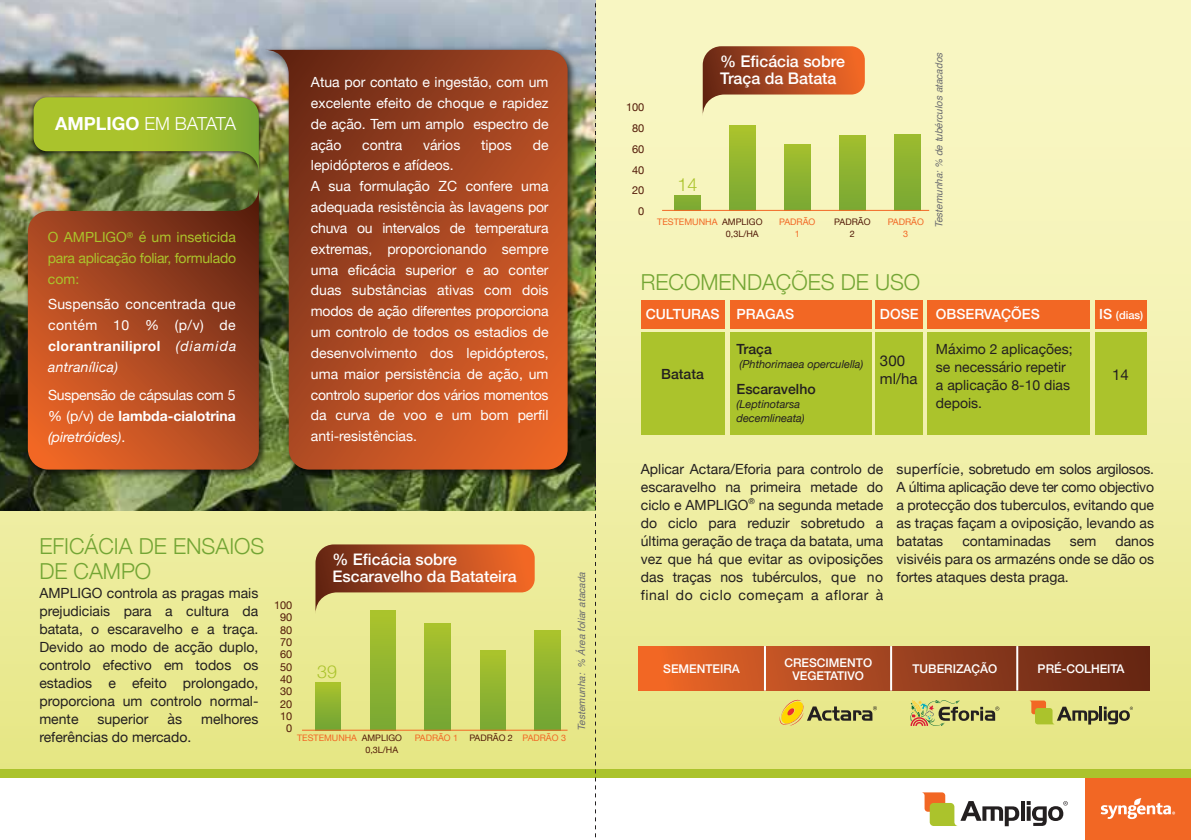
<style>
.page{position:relative;width:1191px;height:840px;background:#fff}
.page>*{position:absolute;margin:0;border:0;box-sizing:border-box;transform-origin:0 0}
.t1{font:300 22px/24.8px "Helvetica Neue";color:#73a534}
.t2{font:300 18px "Helvetica Neue";letter-spacing:-.07em;color:#fff}
.t3{font:300 18px "Helvetica Neue";color:#abc32c}
.t4{font:300 17.8px "Helvetica Neue";color:#abc32c}
.t5{font:500 16px/17px "Helvetica Neue";color:#fff}
.t6{font:15px/18px "Helvetica Neue";color:#231f20}
.t7{font:14px/18px "Helvetica Neue";color:#231f20;text-align:justify}
.t8{font:14px/20.8px "Helvetica Neue";color:#fff;text-align:justify}
.t9{font:14px/20.8px "Helvetica Neue";letter-spacing:-.02em;color:#abc32c;text-align:justify}
.t10{font:500 14px "Helvetica Neue";color:#fff}
.t11{font:500 14px "Helvetica Neue";color:#231f20}
.t12{font:700 14px "Helvetica Neue";letter-spacing:.03em;color:#fff}
.t13{font:italic 14px "Helvetica Neue";letter-spacing:.02em;color:#fff}
.t14{font:italic 14px "Helvetica Neue";letter-spacing:.08em;color:#fff}
.t15{font:500 12px/12.8px "Helvetica Neue";color:#fff;text-align:center}
.t16{font:italic 11px/14px "Helvetica Neue";color:#231f20}
.t17{font:11px/12.4px "Helvetica Neue";color:#521a08;text-align:right}
.t18{font:500 11px "Helvetica Neue";color:#fff}
.t19{font:italic 10px "Helvetica";color:#6d6e71}
.t20{font:9px/12px "Helvetica Neue";color:#f26724;text-align:center}
.t21{font:9px/12px "Helvetica Neue";color:#521a08;text-align:center}
.s1{font-weight:700}
.s2{font-style:italic}
.s3{color:#521a08}
.s4{font-size:14px}
</style>
<div class="page">
<div style="left:0;top:0;width:1191px;height:777px;background:linear-gradient(to bottom,#fbf8cb,#e6e688)"></div>
<div style="left:370px;top:610px;width:25px;height:119px;background:linear-gradient(to bottom,#abc32c,#78a834)"></div>
<div style="left:315px;top:682px;width:26px;height:47px;background:linear-gradient(to bottom,#abc32d,#70a434)"></div>
<div style="left:425px;top:623px;width:25px;height:106px;background:linear-gradient(to bottom,#a9c22d,#74a534)"></div>
<div style="left:480px;top:649px;width:25px;height:80px;background:linear-gradient(to bottom,#acc32c,#79a834)"></div>
<div style="left:534px;top:630px;width:26px;height:99px;background:linear-gradient(to bottom,#aac22d,#70a334)"></div>
<hr style="left:302px;top:729px;width:265px;height:1px;background:#f26724">
<svg style="left:315px;top:544px;width:219px;height:69px;background:#c07b44"></svg>
<img style="left:0;top:0;width:595px;height:510px">
<div style="left:1085px;top:768px;width:106px;height:71px;background:#f26724"></div>
<div style="left:0;top:768px;width:1191px;height:9px;background:#abc32c"></div>
<svg style="left:1021px;top:801px;width:3px;height:19px"></svg>
<svg style="left:922px;top:792px;width:97px;height:33px"></svg>
<svg style="left:1026px;top:801px;width:41px;height:24px"></svg>
<svg style="left:1100px;top:798px;width:75px;height:20px"></svg>
<svg style="left:595px;top:0;width:1px;height:838px"></svg>
<img style="left:28px;top:93px;width:231px;height:87px">
<svg style="left:34px;top:97px;width:225px;height:76px;background:#91a934"></svg>
<div style="left:927px;top:299px;width:163px;height:29px;background:#f26724"></div>
<div style="left:641px;top:299px;width:84px;height:29px;background:#f26724"></div>
<div style="left:729px;top:299px;width:142px;height:29px;background:#f26724"></div>
<div style="left:875px;top:299px;width:48px;height:29px;background:#f26724"></div>
<div style="left:1095px;top:299px;width:51px;height:29px;background:#f26724"></div>
<div style="left:927px;top:332px;width:163px;height:102px;background:#abc32c"></div>
<div style="left:641px;top:332px;width:84px;height:102px;background:#abc32c"></div>
<div style="left:729px;top:332px;width:142px;height:102px;background:#abc32c"></div>
<div style="left:875px;top:332px;width:48px;height:102px;background:#abc32c"></div>
<div style="left:1095px;top:332px;width:51px;height:102px;background:#abc32c"></div>
<svg style="left:702px;top:46px;width:163px;height:70px;background:#c58053"></svg>
<div style="left:729px;top:126px;width:26px;height:84px;background:linear-gradient(to bottom,#abc32c,#79a834)"></div>
<div style="left:784px;top:145px;width:26px;height:65px;background:linear-gradient(to bottom,#a4bf2e,#79a834)"></div>
<div style="left:839px;top:136px;width:26px;height:74px;background:linear-gradient(to bottom,#a2be2e,#79a833)"></div>
<div style="left:894px;top:135px;width:26px;height:75px;background:linear-gradient(to bottom,#9bbb2f,#79a833)"></div>
<div style="left:674px;top:195px;width:26px;height:15px;background:#81ac32"></div>
<hr style="left:662px;top:210px;width:267px;height:1px;background:#f26724">
<div style="left:639px;top:645px;width:510px;height:45px;background:linear-gradient(to right,#ed6729,#5c2214)"></div>
<hr style="left:764px;top:645px;width:2px;height:45px;background:#fff">
<hr style="left:890px;top:645px;width:2px;height:45px;background:#fff">
<hr style="left:1016px;top:645px;width:2px;height:45px;background:#fff">
<svg style="left:1029px;top:700px;width:104px;height:24px;background:#b8b264"></svg>
<svg style="left:778px;top:698px;width:99px;height:27px;background:#cbc169"></svg>
<svg style="left:909px;top:699px;width:90px;height:26px;background:#beba72"></svg>
<img style="left:22px;top:181px;width:237px;height:300px">
<svg style="left:28px;top:187px;width:231px;height:282px;background:#a54c24"></svg>
<img style="left:259px;top:44px;width:320px;height:437px">
<svg style="left:264px;top:50px;width:303px;height:419px;background:#a64c24"></svg>
<p class="t2" style="left:55px;top:109px;width:182px"><span class="s1">AMPLIGO</span> EM BATATA</p>
<p class="t9" style="left:48px;top:227px;width:190px">O AMPLIGO<sup>®</sup> é um inseticida para aplicação foliar, formulado com:</p>
<p class="t8" style="left:48px;top:294px;width:189px">Suspensão concentrada que contém 10 % (p/v) de</p>
<p class="t12" style="left:48px;top:335px;width:114px">clorantraniliprol</p>
<p class="t13" style="left:48px;top:356px;width:71px">antranílica)</p>
<p class="t14" style="left:176px;top:336px;width:62px">(diamida</p>
<p class="t8" style="left:48px;top:385px;width:189px">Suspensão de cápsulas com 5 % (p/v) de <span class="s1">lambda-cialotrina </span><span class="s2">(piretróides)</span>.</p>
<p class="t8" style="left:311px;top:72px;width:239px">Atua por contato e ingestão, com um excelente efeito de choque e rapidez de ação. Tem um amplo espectro de ação</p>
<p class="t8" style="left:362px;top:135px;width:41px">contra</p>
<p class="t8" style="left:423px;top:135px;width:39px">vários</p>
<p class="t8" style="left:481px;top:135px;width:32px">tipos</p>
<p class="t8" style="left:533px;top:135px;width:17px">de</p>
<p class="t8" style="left:311px;top:156px;width:239px;text-align:left">lepidópteros e afídeos.<br>A sua formulação ZC confere uma adequada resistência às lavagens por chuva ou intervalos de temperatura extremas, proporcionando sempre uma eficácia superior e ao conter duas substâncias ativas com dois modos de ação diferentes proporciona um controlo de todos os estadios de desenvolvimento dos lepidópteros, uma maior persistência de ação, um controlo superior dos vários momentos da curva de voo e um bom perfil anti-resistências.</p>
<h1 class="t1" style="left:39px;top:531px;width:226px">EFICÁCIA DE ENSAIOS<br>DE CAMPO</h1>
<p class="t7" style="left:39px;top:584px;width:221px">AMPLIGO controla as pragas mais prejudiciais para a cultura da batata, o escaravelho e a traça.<br>Devido ao modo de acção duplo, controlo efectivo em todos os estadios e efeito prolongado, proporciona um controlo normal&shy;mente</p>
<p class="t7" style="left:97px;top:710px;width:53px">superior</p>
<p class="t7" style="left:168px;top:710px;width:16px">às</p>
<p class="t7" style="left:201px;top:710px;width:59px">melhores</p>
<p class="t7" style="left:39px;top:728px;width:153px">referências do mercado.</p>
<p class="t5" style="left:332px;top:549px;width:185px">% Eficácia sobre<br>Escaravelho da Batateira</p>
<p class="t17" style="left:274px;top:599px;width:20px">100<br>90<br>80<br>70<br>60<br>50<br>40<br>30<br>20<br>10<br>0</p>
<p class="t4" style="left:317px;top:657px;width:21px">39</p>
<p class="t20" style="left:297px;top:732px;width:106px">TESTEMUNHA <span class="s3">AMPLIGO</span></p>
<p class="t20" style="left:415px;top:732px;width:45px">PADRÃO 1</p>
<p class="t20" style="left:522px;top:732px;width:45px">PADRÃO 3</p>
<p class="t21" style="left:365px;top:744px;width:34px">0,3L/HA</p>
<p class="t21" style="left:469px;top:732px;width:45px">PADRÃO 2</p>
<p class="t19" style="left:573px;top:730px;width:160px;rotate:-90deg">Testemunha: % Área foliar atacada</p>
<p class="t17" style="left:626px;top:97px;width:20px;line-height:20.8px">100<br>80<br>60<br>40<br>20<br>0</p>
<p class="t5" style="left:720px;top:51px;width:127px">% Eficácia sobre<br>Traça da Batata</p>
<p class="t19" style="left:931px;top:228px;width:177px;rotate:-90deg">Testemunha: % de tubérculos atacados</p>
<p class="t3" style="left:677px;top:170px;width:22px">14</p>
<p class="t20" style="left:657px;top:216px;width:62px">TESTEMUNHA</p>
<p class="t20" style="left:779px;top:216px;width:38px">PADRÃO<br>1</p>
<p class="t20" style="left:887px;top:216px;width:38px">PADRÃO<br>3</p>
<p class="t21" style="left:722px;top:216px;width:42px">AMPLIGO<br>0,3L/HA</p>
<p class="t21" style="left:834px;top:216px;width:38px">PADRÃO<br>2</p>
<h1 class="t1" style="left:641px;top:268px;width:281px">RECOMENDAÇÕES DE USO</h1>
<p class="t10" style="left:646px;top:302px;width:150px">CULTURAS PRAGAS</p>
<p class="t10" style="left:880px;top:302px;width:161px">DOSE OBSERVAÇÕES</p>
<p class="t18" style="left:1099px;top:305px;width:46px"><span class="s4">IS</span> (dias)</p>
<p class="t11" style="left:661px;top:362px;width:44px">Batata</p>
<p class="t11" style="left:736px;top:337px;width:37px">Traça</p>
<p class="t16" style="left:739px;top:357px;width:125px">(Phthorimaea operculella)</p>
<p class="t11" style="left:736px;top:377px;width:81px">Escaravelho</p>
<p class="t16" style="left:736px;top:397px;width:70px">(Leptinotarsa decemlineata)</p>
<p class="t6" style="left:880px;top:352px;width:39px">300 ml/ha</p>
<p class="t7" style="left:936px;top:340px;width:138px;text-align:left">Máximo 2 aplicações; se necessário repetir a aplicação 8-10 dias depois.</p>
<p class="t6" style="left:1112px;top:366px;width:18px">14</p>
<p class="t7" style="left:641px;top:461px;width:244px">Aplicar Actara/Eforia para controlo de escaravelho na primeira metade do ciclo e AMPLIGO<sup>®</sup> na segunda metade do ciclo para reduzir sobretudo a última geração de traça da batata, uma vez que há que evitar as oviposições das traças nos tubérculos, que no final do ciclo começam a aflorar à</p>
<p class="t7" style="left:896px;top:461px;width:259px">superfície, sobretudo em solos argilosos.<br>A última aplicação deve ter como objectivo a protecção dos tuberculos, evitando que as traças façam a oviposição, levando as batatas</p>
<p class="t7" style="left:896px;top:533px;width:259px;text-indent:219px">danos visivéis para os armazéns onde se dão os fortes ataques desta praga.</p>
<p class="t7" style="left:962px;top:533px;width:90px">contaminadas</p>
<p class="t7" style="left:1070px;top:533px;width:28px">sem</p>
<p class="t15" style="left:784px;top:655px;width:89px">CRESCIMENTO<br>VEGETATIVO</p>
<p class="t15" style="left:663px;top:661px;width:78px">SEMENTEIRA</p>
<p class="t15" style="left:912px;top:661px;width:86px">TUBERIZAÇÃO</p>
<p class="t15" style="left:1037px;top:661px;width:88px">PRÉ-COLHEITA</p>
</div>
